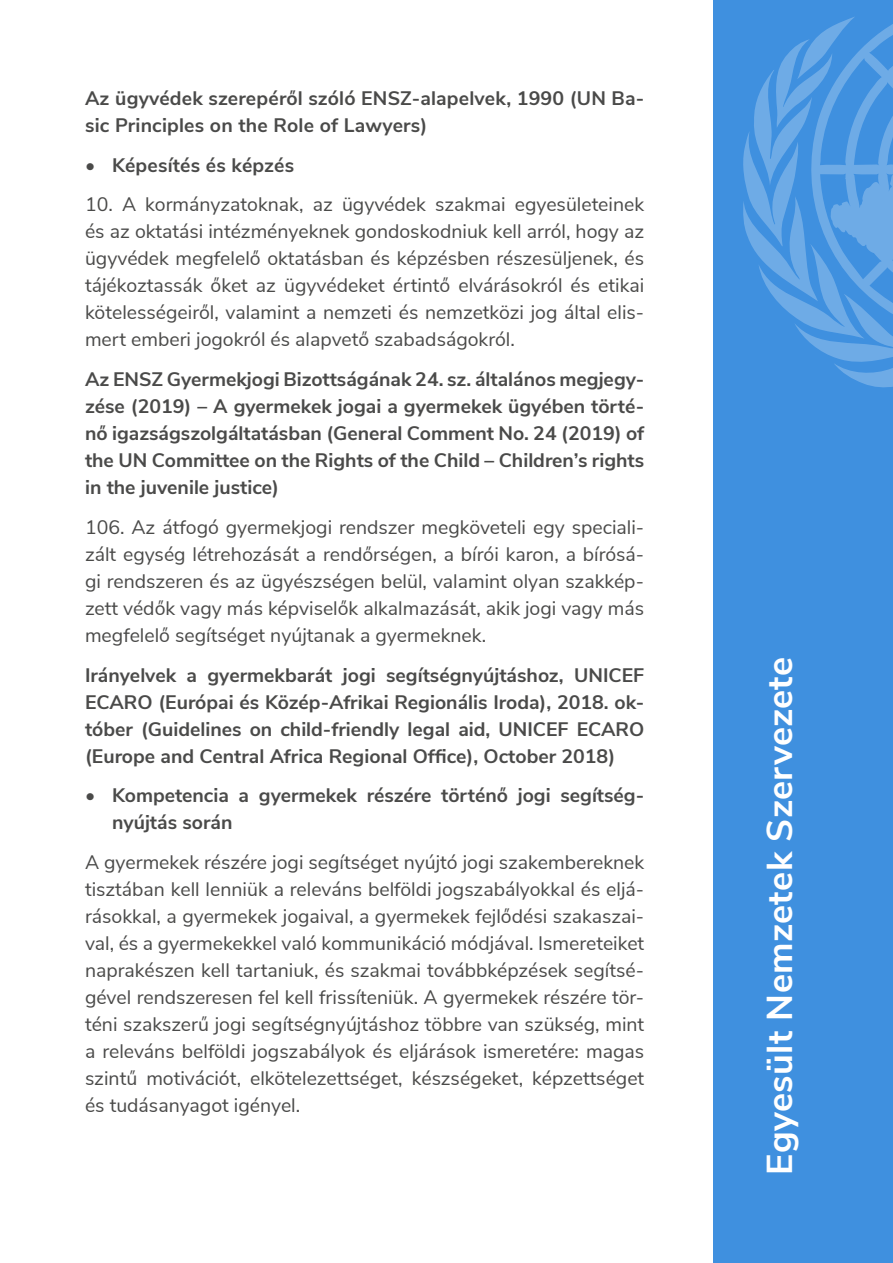
<style>
.page{position:relative;width:893px;height:1263px;background:#fff}
.page>*{position:absolute;margin:0;border:0;box-sizing:border-box;transform-origin:0 0}
.folyo{font:700 36px "Nunito Sans";letter-spacing:.01em;color:#fff}
.folyo-2{font:19.5px/27px "Nunito Sans";color:#4a4a49;text-align:justify}
.folyo-3{font:700 19.5px/27px "Nunito Sans";color:#4a4a49}
</style>
<div class="page">
<div style="left:713px;top:0;width:180px;height:1263px;background:#3f90df"></div>
<svg style="left:743px;top:17px;width:150px;height:371px"></svg>
<p class="folyo-3" style="left:85px;top:83px;width:561px">Az ügyvédek szerepéről szóló ENSZ-alapelvek, 1990 (UN Ba&shy;sic Principles on the Role of Lawyers)</p>
<p class="folyo-3" style="left:85px;top:150px;width:211px">• Képesítés és képzés</p>
<p class="folyo-2" style="left:85px;top:190px;width:561px">10. A kormányzatoknak, az ügyvédek szakmai egyesületeinek és az oktatási intézményeknek gondoskodniuk kell arról, hogy az ügyvédek megfelelő oktatásban és képzésben részesüljenek, és tájékoztassák őket az ügyvédeket értintő elvárásokról és etikai kötelességeiről, valamint a nemzeti és nemzetközi jog által elis&shy;mert emberi jogokról és alapvető szabadságokról.</p>
<p class="folyo-3" style="left:85px;top:365px;width:561px;text-align:justify">Az ENSZ Gyermekjogi Bizottságának 24. sz. általános megjegy&shy;zése (2019) – A gyermekek jogai a gyermekek ügyében törté&shy;nő igazságszolgáltatásban (General Comment No. 24 (2019) of the UN Committee on the Rights of the Child – Children’s rights in the juvenile justice)</p>
<p class="folyo-2" style="left:85px;top:512px;width:561px">106. Az átfogó gyermekjogi rendszer megköveteli egy speciali&shy;zált egység létrehozását a rendőrségen, a bírói karon, a bírósá&shy;gi rendszeren és az ügyészségen belül, valamint olyan szakkép&shy;zett védők vagy más képviselők alkalmazását, akik jogi vagy más megfelelő segítséget nyújtanak a gyermeknek.</p>
<p class="folyo-3" style="left:85px;top:660px;width:561px;text-align:justify">Irányelvek a gyermekbarát jogi segítségnyújtáshoz, UNICEF ECARO (Európai és Közép-Afrikai Regionális Iroda), 2018. ok&shy;tóber (Guidelines on child-friendly legal aid, UNICEF ECARO (Europe and Central Africa Regional Office), October 2018)</p>
<p class="folyo-3" style="left:112px;top:781px;width:534px;text-indent:-27px">• Kompetencia a gyermekek részére történő jogi segítség&shy;nyújtás során</p>
<p class="folyo-2" style="left:85px;top:848px;width:561px">A gyermekek részére jogi segítséget nyújtó jogi szakembereknek tisztában kell lenniük a releváns belföldi jogszabályokkal és eljá&shy;rásokkal, a gyermekek jogaival, a gyermekek fejlődési szakaszai&shy;val, és a gyermekekkel való kommunikáció módjával. Ismereteiket naprakészen kell tartaniuk, és szakmai továbbképzések segítsé&shy;gével rendszeresen fel kell frissíteniük. A gyermekek részére tör&shy;téni szakszerű jogi segítségnyújtáshoz többre van szükség, mint a releváns belföldi jogszabályok és eljárások ismeretére: magas szintű motivációt, elkötelezettséget, készségeket, képzettséget és tudásanyagot igényel.</p>
<p class="folyo" style="left:753px;top:1175px;width:519px;rotate:-90deg">Egyesült Nemzetek Szervezete</p>
</div>
